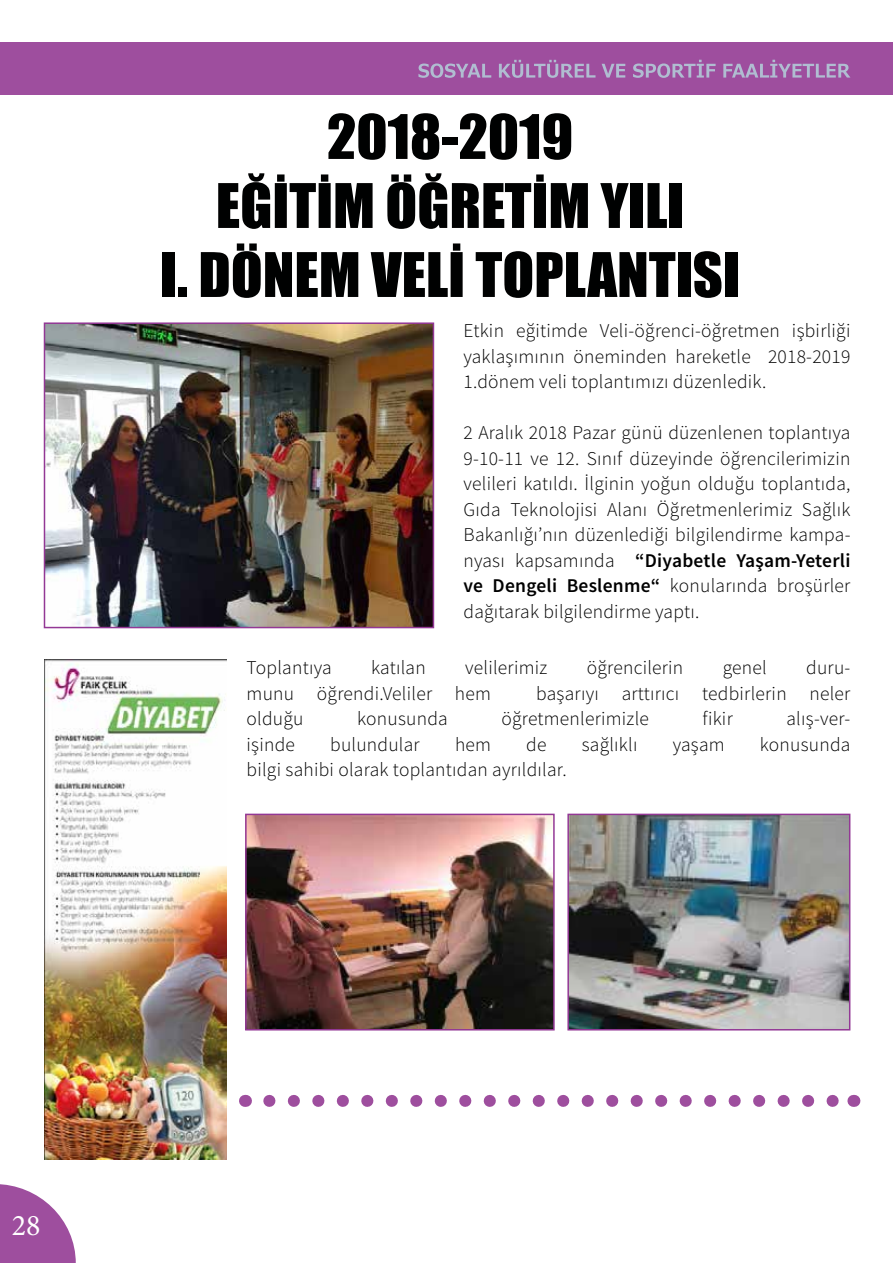
<style>
.page{position:relative;width:893px;height:1263px;background:#fff}
.page>*{position:absolute;margin:0;border:0;box-sizing:border-box;transform-origin:0 0}
.t1{font:56.7px/69px "Impact";color:#000101;text-align:center}
.t2{font:30px "Minion Pro";color:#fff}
.t3{font:300 19.5px/25.5px "Source Sans Pro";letter-spacing:.01em;color:#000;text-align:justify}
.s1{font-weight:600}
</style>
<div class="page">
<svg style="left:0;top:1184px;width:76px;height:79px"></svg>
<img style="left:245px;top:813px;width:310px;height:218px">
<img style="left:43px;top:322px;width:392px;height:307px">
<img style="left:567px;top:813px;width:284px;height:218px">
<div style="left:0;top:43px;width:893px;height:52px;background:#9e4e9e"></div>
<svg style="left:418px;top:60px;width:432px;height:18px"></svg>
<img style="left:45px;top:659px;width:181px;height:501px">
<svg style="left:269px;top:1095px;width:570px;height:12px"></svg>
<svg style="left:245px;top:1095px;width:1px;height:12px"></svg>
<svg style="left:853px;top:1095px;width:1px;height:12px"></svg>
<h1 class="t1" style="left:160px;top:101px;width:581px">2018-2019<br>EĞİTİM ÖĞRETİM YILI<br>I. DÖNEM VELİ TOPLANTISI</h1>
<p class="t3" style="left:463px;top:318px;width:388px">Etkin eğitimde Veli-öğrenci-öğretmen işbirliği yaklaşımının öneminden hareketle 2018-2019<br>1.dönem veli toplantımızı düzenledik.</p>
<p class="t3" style="left:463px;top:420px;width:388px">2 Aralık 2018 Pazar günü düzenlenen toplantıya 9-10-11 ve 12. Sınıf düzeyinde öğrencilerimizin velileri katıldı. İlginin yoğun olduğu toplantıda, Gıda Teknolojisi Alanı Öğretmenlerimiz Sağlık Bakanlığı’nın düzenlediği bilgilendirme kampa&shy;nyası kapsamında <span class="s1">“Diyabetle Yaşam-Yeterli ve Dengeli Beslenme“</span> konularında broşürler dağıtarak bilgilendirme yaptı.</p>
<p class="t3" style="left:247px;top:655px;width:87px">Toplantıya</p>
<p class="t3" style="left:371px;top:655px;width:56px">katılan</p>
<p class="t3" style="left:465px;top:655px;width:84px">velilerimiz</p>
<p class="t3" style="left:587px;top:655px;width:98px">öğrencilerin</p>
<p class="t3" style="left:723px;top:655px;width:46px">genel</p>
<p class="t3" style="left:806px;top:655px;width:46px">duru-</p>
<p class="t3" style="left:247px;top:680px;width:246px">munu öğrendi.Veliler hem</p>
<p class="t3" style="left:536px;top:680px;width:316px">başarıyı arttırıcı tedbirlerin neler</p>
<p class="t3" style="left:247px;top:706px;width:58px">olduğu</p>
<p class="t3" style="left:357px;top:706px;width:92px">konusunda</p>
<p class="t3" style="left:501px;top:706px;width:149px">öğretmenlerimizle</p>
<p class="t3" style="left:703px;top:706px;width:32px">fikir</p>
<p class="t3" style="left:786px;top:706px;width:65px">alış-ver-</p>
<p class="t3" style="left:247px;top:731px;width:50px">işinde</p>
<p class="t3" style="left:330px;top:731px;width:91px">bulundular</p>
<p class="t3" style="left:455px;top:731px;width:38px">hem</p>
<p class="t3" style="left:526px;top:731px;width:22px">de</p>
<p class="t3" style="left:582px;top:731px;width:57px">sağlıklı</p>
<p class="t3" style="left:673px;top:731px;width:53px">yaşam</p>
<p class="t3" style="left:760px;top:731px;width:92px">konusunda</p>
<p class="t3" style="left:247px;top:757px;width:322px">bilgi sahibi olarak toplantıdan ayrıldılar.</p>
<h2 class="t2" style="left:12px;top:1205px;width:30px">28</h2>
</div>
